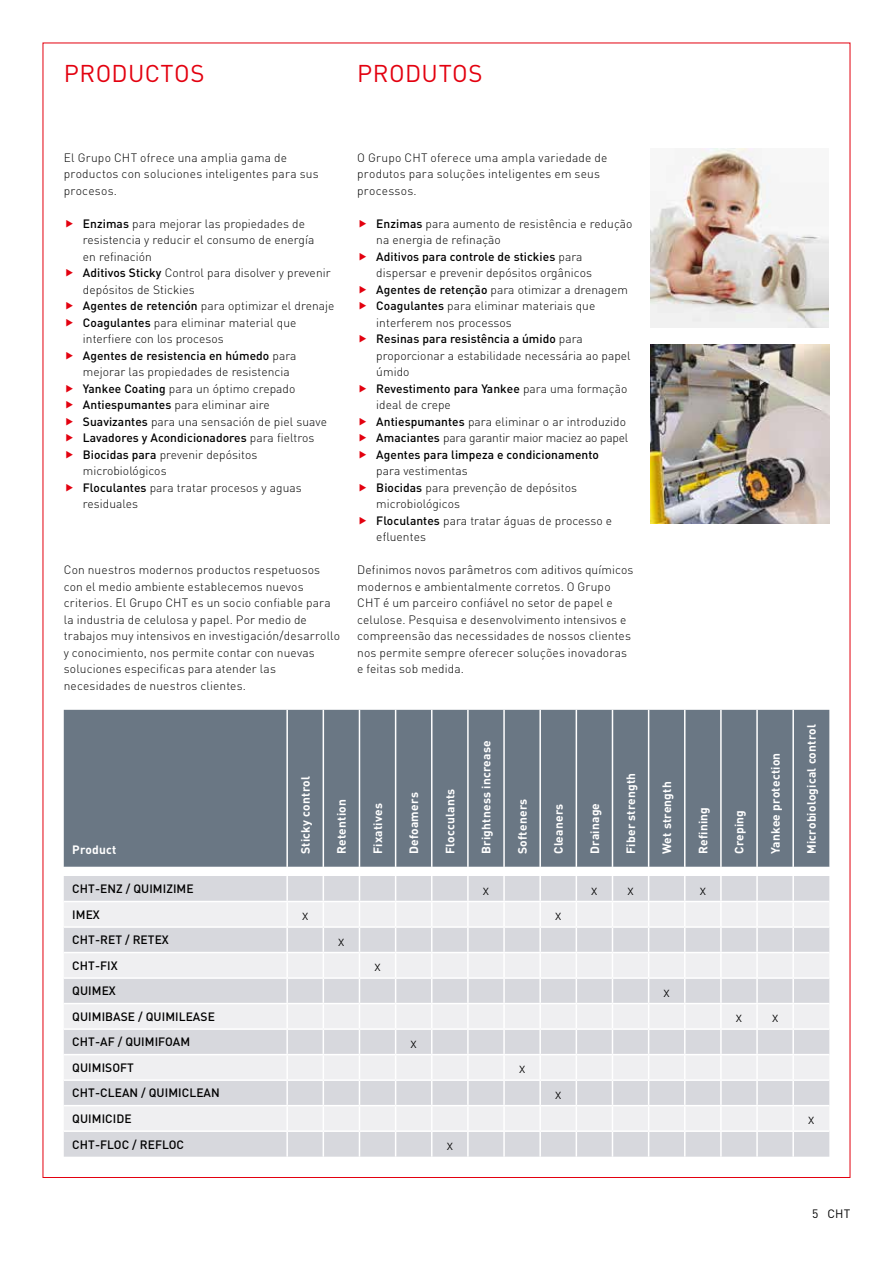
<style>
.page{position:relative;width:893px;height:1263px;background:#fff}
.page>*{position:absolute;margin:0;border:0;box-sizing:border-box;transform-origin:0 0}
.t1{font:24px "DIN Pro";letter-spacing:.02em;color:#e3000f}
.t2{font:300 15px "DIN Pro";color:#000}
.t3{font:300 12px/16.5px "DIN Pro";letter-spacing:.005em;color:#000}
.t4{font:700 12px "DIN Pro";letter-spacing:.02em;color:#fff}
.t5{font:500 12px "DIN Pro";letter-spacing:.005em;color:#000}
.t6{font:12px "DIN Pro";color:#000}
.s1{font-weight:500}
</style>
<div class="page">
<img style="left:651px;top:344px;width:178px;height:179px">
<img style="left:651px;top:149px;width:178px;height:178px">
<div style="left:64px;top:710px;width:765px;height:157px;background:#6a7784"></div>
<hr style="left:286px;top:710px;width:2px;height:157px;background:#fff">
<hr style="left:323px;top:710px;width:1px;height:157px;background:#fff">
<hr style="left:359px;top:710px;width:1px;height:157px;background:#fff">
<hr style="left:395px;top:710px;width:1px;height:157px;background:#fff">
<hr style="left:431px;top:710px;width:1px;height:157px;background:#fff">
<hr style="left:467px;top:710px;width:2px;height:157px;background:#fff">
<hr style="left:503px;top:710px;width:2px;height:157px;background:#fff">
<hr style="left:539px;top:710px;width:2px;height:157px;background:#fff">
<hr style="left:576px;top:710px;width:1px;height:157px;background:#fff">
<hr style="left:612px;top:710px;width:1px;height:157px;background:#fff">
<hr style="left:648px;top:710px;width:1px;height:157px;background:#fff">
<hr style="left:684px;top:710px;width:1px;height:157px;background:#fff">
<hr style="left:720px;top:710px;width:2px;height:157px;background:#fff">
<hr style="left:756px;top:710px;width:2px;height:157px;background:#fff">
<hr style="left:792px;top:710px;width:2px;height:157px;background:#fff">
<svg style="left:64px;top:876px;width:765px;height:281px"></svg>
<hr style="left:720px;top:1106px;width:2px;height:24px;background:#fff">
<hr style="left:756px;top:1106px;width:2px;height:24px;background:#fff">
<hr style="left:792px;top:1106px;width:2px;height:24px;background:#fff">
<hr style="left:64px;top:1130px;width:223px;height:2px;background:#fff">
<hr style="left:287px;top:1130px;width:36px;height:2px;background:#fff">
<hr style="left:323px;top:1130px;width:36px;height:2px;background:#fff">
<hr style="left:359px;top:1130px;width:37px;height:2px;background:#fff">
<hr style="left:396px;top:1130px;width:36px;height:2px;background:#fff">
<hr style="left:432px;top:1130px;width:36px;height:2px;background:#fff">
<hr style="left:468px;top:1130px;width:36px;height:2px;background:#fff">
<hr style="left:504px;top:1130px;width:36px;height:2px;background:#fff">
<hr style="left:540px;top:1130px;width:36px;height:2px;background:#fff">
<hr style="left:576px;top:1130px;width:36px;height:2px;background:#fff">
<hr style="left:612px;top:1130px;width:37px;height:2px;background:#fff">
<hr style="left:649px;top:1130px;width:36px;height:2px;background:#fff">
<hr style="left:685px;top:1130px;width:36px;height:2px;background:#fff">
<hr style="left:721px;top:1130px;width:36px;height:2px;background:#fff">
<hr style="left:757px;top:1130px;width:36px;height:2px;background:#fff">
<hr style="left:793px;top:1130px;width:36px;height:2px;background:#fff">
<h1 class="t1" style="left:64px;top:57px;width:142px">PRODUCTOS</h1>
<h1 class="t1" style="left:357px;top:57px;width:127px">PRODUTOS</h1>
<p class="t3" style="left:64px;top:149px;width:256px">El Grupo CHT ofrece una amplia gama de productos con soluciones inteligentes para sus procesos.</p>
<p class="t3" style="left:83px;top:215px;width:253px"><span class="s1">Enzimas</span> para mejorar las propiedades de resistencia y reducir el consumo de energía<br>en refinación<br><span class="s1">Aditivos Sticky</span> Control para disolver y prevenir depósitos de Stickies<br><span class="s1">Agentes de retención</span> para optimizar el drenaje <span class="s1">Coagulantes</span> para eliminar material que interfiere con los procesos<br><span class="s1">Agentes de resistencia en húmedo</span> para mejorar las propiedades de resistencia<br><span class="s1">Yankee Coating</span> para un óptimo crepado <span class="s1">Antiespumantes</span> para eliminar aire <span class="s1">Suavizantes</span> para una sensación de piel suave <span class="s1">Lavadores y Acondicionadores</span> para fieltros <span class="s1">Biocidas para</span> prevenir depósitos microbiológicos<br><span class="s1">Floculantes</span> para tratar procesos y aguas residuales</p>
<p class="t3" style="left:64px;top:561px;width:278px">Con nuestros modernos productos respetuosos con el medio ambiente establecemos nuevos criterios. El Grupo CHT es un socio confiable para la industria de celulosa y papel. Por medio de trabajos muy intensivos en investigación/desarrollo y conocimiento, nos permite contar con nuevas soluciones especificas para atender las necesidades de nuestros clientes.</p>
<p class="t3" style="left:357px;top:149px;width:252px">O Grupo CHT oferece uma ampla variedade de produtos para soluções inteligentes em seus processos.</p>
<p class="t3" style="left:376px;top:215px;width:258px"><span class="s1">Enzimas</span> para aumento de resistência e redução na energia de refinação<br><span class="s1">Aditivos para controle de stickies</span> para dispersar e prevenir depósitos orgânicos <span class="s1">Agentes de retenção</span> para otimizar a drenagem <span class="s1">Coagulantes</span> para eliminar materiais que interferem nos processos<br><span class="s1">Resinas para resistência a úmido</span> para proporcionar a estabilidade necessária ao papel úmido<br><span class="s1">Revestimento para Yankee</span> para uma formação ideal de crepe<br><span class="s1">Antiespumantes</span> para eliminar o ar introduzido <span class="s1">Amaciantes</span> para garantir maior maciez ao papel <span class="s1">Agentes para limpeza e condicionamento</span></p>
<p class="t3" style="left:376px;top:462px;width:237px">para vestimentas<br><span class="s1">Biocidas</span> para prevenção de depósitos microbiológicos<br><span class="s1">Floculantes</span> para tratar águas de processo e efluentes</p>
<p class="t3" style="left:357px;top:561px;width:278px">Definimos novos parâmetros com aditivos químicos modernos e ambientalmente corretos. O Grupo CHT é um parceiro confiável no setor de papel e celulose. Pesquisa e desenvolvimento intensivos e compreensão das necessidades de nossos clientes nos permite sempre oferecer soluções inovadoras e feitas sob medida.</p>
<p class="t4" style="left:72px;top:841px;width:46px">Product</p>
<p class="t4" style="left:297px;top:854px;width:79px;rotate:-90deg">Sticky control</p>
<p class="t4" style="left:333px;top:854px;width:56px;rotate:-90deg">Retention</p>
<p class="t4" style="left:370px;top:854px;width:52px;rotate:-90deg">Fixatives</p>
<p class="t4" style="left:406px;top:854px;width:63px;rotate:-90deg">Defoamers</p>
<p class="t4" style="left:442px;top:854px;width:67px;rotate:-90deg">Flocculants</p>
<p class="t4" style="left:478px;top:854px;width:115px;rotate:-90deg">Brightness increase</p>
<p class="t4" style="left:514px;top:854px;width:57px;rotate:-90deg">Softeners</p>
<p class="t4" style="left:550px;top:854px;width:52px;rotate:-90deg">Cleaners</p>
<p class="t4" style="left:586px;top:854px;width:53px;rotate:-90deg">Drainage</p>
<p class="t4" style="left:623px;top:854px;width:83px;rotate:-90deg">Fiber strength</p>
<p class="t4" style="left:659px;top:854px;width:74px;rotate:-90deg">Wet strength</p>
<p class="t4" style="left:695px;top:854px;width:49px;rotate:-90deg">Refining</p>
<p class="t4" style="left:731px;top:854px;width:46px;rotate:-90deg">Creping</p>
<p class="t4" style="left:767px;top:854px;width:103px;rotate:-90deg">Yankee protection</p>
<p class="t4" style="left:803px;top:854px;width:131px;rotate:-90deg">Microbiological control</p>
<p class="t5" style="left:72px;top:881px;width:123px">CHT-ENZ / QUIMIZIME</p>
<p class="t2" style="left:482px;top:879px;width:8px">x</p>
<p class="t2" style="left:591px;top:879px;width:8px">x</p>
<p class="t2" style="left:627px;top:879px;width:8px">x</p>
<p class="t2" style="left:699px;top:879px;width:8px">x</p>
<p class="t5" style="left:72px;top:906px;width:29px">IMEX</p>
<p class="t2" style="left:302px;top:904px;width:8px">x</p>
<p class="t2" style="left:555px;top:904px;width:8px">x</p>
<p class="t5" style="left:72px;top:932px;width:98px">CHT-RET / RETEX</p>
<p class="t2" style="left:338px;top:930px;width:8px">x</p>
<p class="t5" style="left:72px;top:957px;width:47px">CHT-FIX</p>
<p class="t2" style="left:374px;top:955px;width:8px">x</p>
<p class="t5" style="left:72px;top:983px;width:45px">QUIMEX</p>
<p class="t2" style="left:663px;top:981px;width:8px">x</p>
<p class="t5" style="left:72px;top:1008px;width:144px">QUIMIBASE / QUIMILEASE</p>
<p class="t2" style="left:735px;top:1006px;width:8px">x</p>
<p class="t2" style="left:772px;top:1006px;width:8px">x</p>
<p class="t5" style="left:72px;top:1034px;width:119px">CHT-AF / QUIMIFOAM</p>
<p class="t2" style="left:410px;top:1032px;width:8px">x</p>
<p class="t5" style="left:72px;top:1059px;width:63px">QUIMISOFT</p>
<p class="t2" style="left:519px;top:1057px;width:8px">x</p>
<p class="t5" style="left:72px;top:1085px;width:149px">CHT-CLEAN / QUIMICLEAN</p>
<p class="t2" style="left:555px;top:1083px;width:8px">x</p>
<p class="t5" style="left:72px;top:1110px;width:61px">QUIMICIDE</p>
<p class="t2" style="left:808px;top:1108px;width:8px">x</p>
<p class="t5" style="left:72px;top:1136px;width:113px">CHT-FLOC / REFLOC</p>
<p class="t2" style="left:446px;top:1134px;width:8px">x</p>
<p class="t6" style="left:812px;top:1205px;width:40px">5 CHT</p>
</div>
